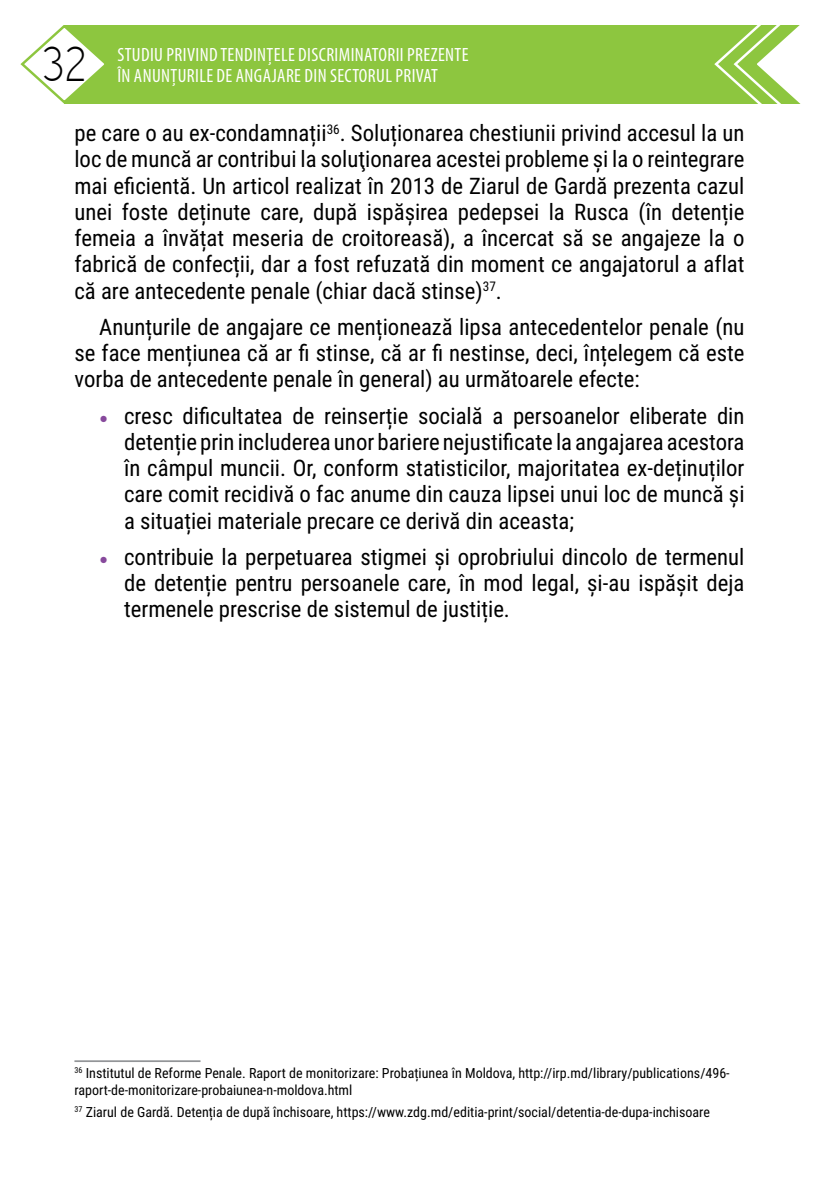
<style>
.page{position:relative;width:819px;height:1191px;background:#fff}
.page>*{position:absolute;margin:0;border:0;box-sizing:border-box;transform-origin:0 0}
.t1{font:49px "Capsuula";color:#000}
.t2{font:22.75px/26.2px "Roboto Condensed";color:#000;text-align:justify}
.t3{font:condensed 19.25px/21.2px "Myriad Pro";letter-spacing:.02em;color:#fff}
.t4{font:14px/16.8px "Roboto Condensed";color:#000}
.s1{font-family:"Minion Pro";font-weight:700;color:#87499c}
</style>
<div class="page">
<div style="left:64px;top:24px;width:755px;height:80px;background:#8dc63f"></div>
<svg style="left:20px;top:24px;width:90px;height:80px"></svg>
<svg style="left:712px;top:24px;width:106px;height:80px"></svg>
<hr style="left:74px;top:1060px;width:126px;height:2px;background:#939598">
<hr style="left:818px;top:0;width:1px;height:108px;background:#fff">
<h1 class="t1" style="left:42px;top:36px;width:46px">32</h1>
<p class="t3" style="left:117px;top:44px;width:353px">STUDIU PRIVIND TENDINȚELE DISCRIMINATORII PREZENTE<br>ÎN ANUNȚURILE DE ANGAJARE DIN SECTORUL PRIVAT</p>
<p class="t2" style="left:74px;top:119px;width:671px">pe care o au ex-condamnații<sup>36</sup>. Soluționarea chestiunii privind accesul la un loc de muncă ar contribui la soluţionarea acestei probleme și la o reintegrare mai eficientă. Un articol realizat în 2013 de Ziarul de Gardă prezenta cazul unei foste deținute care, după ispășirea pedepsei la Rusca (în detenție femeia a învățat meseria de croitoreasă), a încercat să se angajeze la o fabrică de confecții, dar a fost refuzată din moment ce angajatorul a aflat că are antecedente penale (chiar dacă stinse)<sup>37</sup>.</p>
<p class="t2" style="left:74px;top:313px;width:671px;text-indent:25px">Anunțurile de angajare ce menționează lipsa antecedentelor penale (nu se face mențiunea că ar fi stinse, că ar fi nestinse, deci, înțelegem că este vorba de antecedente penale în general) au următoarele efecte:</p>
<p class="t2" style="left:124px;top:401px;width:622px;text-indent:-25px"><span class="s1">•</span> cresc dificultatea de reinserție socială a persoanelor eliberate din detenție prin includerea unor bariere nejustificate la angajarea acestora în câmpul muncii. Or, conform statisticilor, majoritatea ex-deținuților care comit recidivă o fac anume din cauza lipsei unui loc de muncă și a situației materiale precare ce derivă din aceasta;</p>
<p class="t2" style="left:124px;top:543px;width:622px;text-indent:-25px"><span class="s1">•</span> contribuie la perpetuarea stigmei și oprobriului dincolo de termenul de detenție pentru persoanele care, în mod legal, și-au ispășit deja termenele prescrise de sistemul de justiție.</p>
<p class="t4" style="left:74px;top:1064px;width:656px"><sup>36</sup> Institutul de Reforme Penale. Raport de monitorizare: Probațiunea în Moldova, http://irp.md/library/publications/496- raport-de-monitorizare-probaiunea-n-moldova.html</p>
<p class="t4" style="left:74px;top:1102px;width:637px"><sup>37</sup> Ziarul de Gardă. Detenția de după închisoare, https://www.zdg.md/editia-print/social/detentia-de-dupa-inchisoare</p>
</div>
